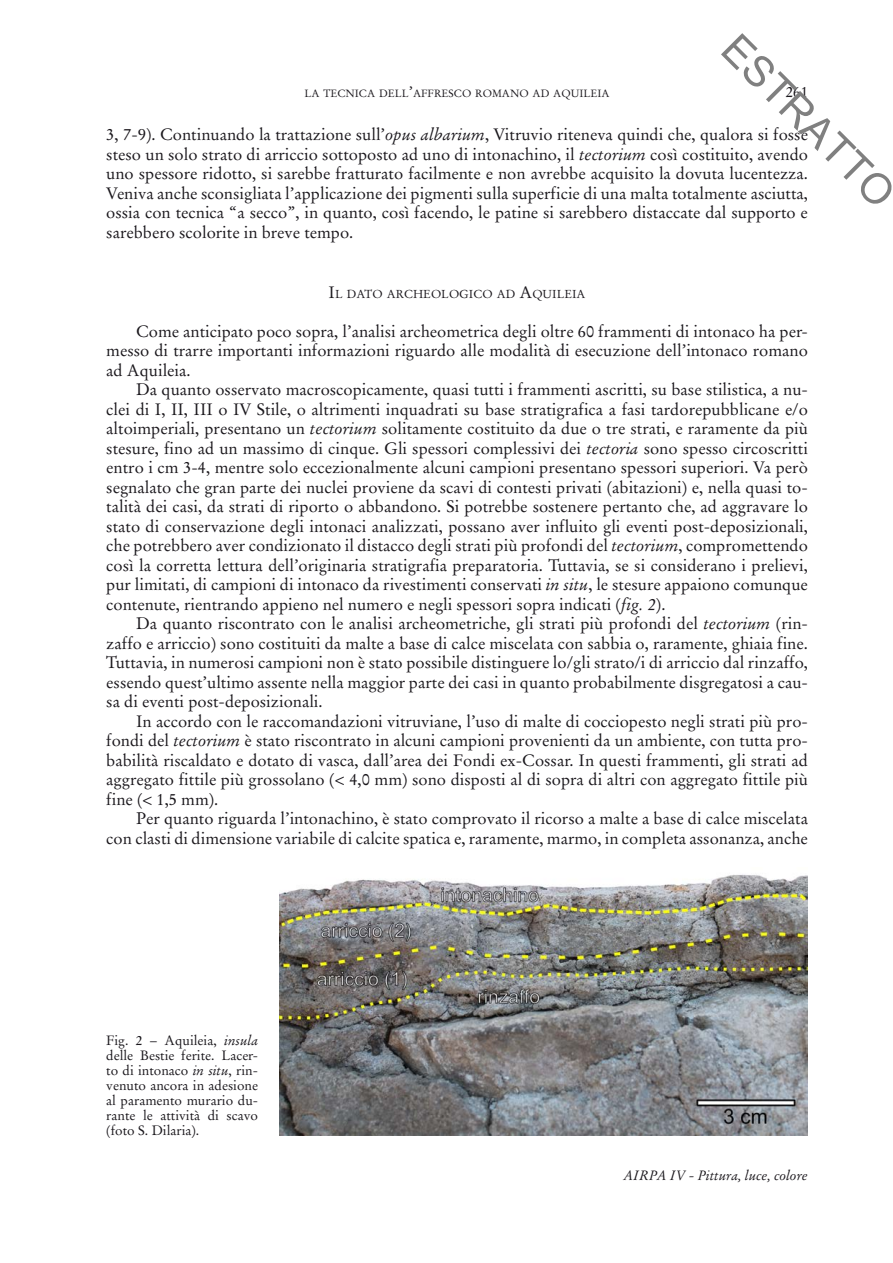
<style>
.page{position:relative;width:893px;height:1263px;background:#fff}
.page>*{position:absolute;margin:0;border:0;box-sizing:border-box;transform-origin:0 0}
.t1{font:42px "Arial";color:#808080}
.t2{font:16.5px/19.5px "Stempel Garamond";color:#1a171c;text-align:justify}
.t3{font:15px "Stempel Garamond";color:#1a171c}
.t4{font:13.5px/15px "Stempel Garamond";color:#1a171c;text-align:justify}
.t5{font:italic 13.5px "Stempel Garamond";color:#1a171c}
.t6{font:11.55px "Stempel Garamond";color:#1a171c}
.t7{font:10.5px "Stempel Garamond";color:#1a171c}
.s1{font-size:15px}
.s2{font-style:italic}
.s3{font-size:16.5px}
</style>
<div class="page">
<img style="left:279px;top:874px;width:529px;height:261px">
<h1 class="t1" style="left:749px;top:21px;width:226px;rotate:45deg">ESTRATTO</h1>
<p class="t7" style="left:304px;top:87px;width:307px">LA TECNICA DELL<span class="s1">’</span>AFFRESCO ROMANO AD AQUILEIA</p>
<p class="t3" style="left:786px;top:83px;width:24px">261</p>
<p class="t2" style="left:106px;top:125px;width:703px">3, 7-9). Continuando la trattazione sull’<span class="s2">opus albarium</span>, Vitruvio riteneva quindi che, qualora si fosse steso un solo strato di arriccio sottoposto ad uno di intonachino, il <span class="s2">tectorium</span> così costituito, avendo uno spessore ridotto, si sarebbe fratturato facilmente e non avrebbe acquisito la dovuta lucentezza.<br>Veniva anche sconsigliata l’applicazione dei pigmenti sulla superficie di una malta totalmente asciutta, ossia con tecnica “a secco”, in quanto, così facendo, le patine si sarebbero distaccate dal supporto e sarebbero scolorite in breve tempo.</p>
<p class="t6" style="left:329px;top:287px;width:258px"><span class="s3">I</span>L DATO ARCHEOLOGICO AD <span class="s3">A</span>QUILEIA</p>
<p class="t2" style="left:106px;top:321px;width:703px;text-indent:30px">Come anticipato poco sopra, l’analisi archeometrica degli oltre 60 frammenti di intonaco ha per&shy;messo di trarre importanti informazioni riguardo alle modalità di esecuzione dell’intonaco romano ad Aquileia.</p>
<p class="t2" style="left:106px;top:380px;width:703px;text-indent:30px">Da quanto osservato macroscopicamente, quasi tutti i frammenti ascritti, su base stilistica, a nu&shy;clei di I, II, III o IV Stile, o altrimenti inquadrati su base stratigrafica a fasi tardorepubblicane e/o altoimperiali, presentano un <span class="s2">tectorium</span> solitamente costituito da due o tre strati, e raramente da più stesure, fino ad un massimo di cinque. Gli spessori complessivi dei <span class="s2">tectoria</span> sono spesso circoscritti entro i cm 3-4, mentre solo eccezionalmente alcuni campioni presentano spessori superiori. Va però segnalato che gran parte dei nuclei proviene da scavi di contesti privati (abitazioni) e, nella quasi to&shy;talità dei casi, da strati di riporto o abbandono. Si potrebbe sostenere pertanto che, ad aggravare lo stato di conservazione degli intonaci analizzati, possano aver influito gli eventi post-deposizionali, che potrebbero aver condizionato il distacco degli strati più profondi del <span class="s2">tectorium</span>, compromettendo così la corretta lettura dell’originaria stratigrafia preparatoria. Tuttavia, se si considerano i prelievi, pur limitati, di campioni di intonaco da rivestimenti conservati <span class="s2">in situ</span>, le stesure appaiono comunque contenute, rientrando appieno nel numero e negli spessori sopra indicati (<span class="s2">fig. 2</span>).</p>
<p class="t2" style="left:106px;top:614px;width:703px;text-indent:30px">Da quanto riscontrato con le analisi archeometriche, gli strati più profondi del <span class="s2">tectorium</span> (rin&shy;zaffo e arriccio) sono costituiti da malte a base di calce miscelata con sabbia o, raramente, ghiaia fine.<br>Tuttavia, in numerosi campioni non è stato possibile distinguere lo/gli strato/i di arriccio dal rinzaffo, essendo quest’ultimo assente nella maggior parte dei casi in quanto probabilmente disgregatosi a cau&shy;sa di eventi post-deposizionali.</p>
<p class="t2" style="left:106px;top:712px;width:703px;text-indent:30px">In accordo con le raccomandazioni vitruviane, l’uso di malte di cocciopesto negli strati più pro&shy;fondi del <span class="s2">tectorium</span> è stato riscontrato in alcuni campioni provenienti da un ambiente, con tutta pro&shy;babilità riscaldato e dotato di vasca, dall’area dei Fondi ex-Cossar. In questi frammenti, gli strati ad aggregato fittile più grossolano (&lt; 4,0 mm) sono disposti al di sopra di altri con aggregato fittile più fine (&lt; 1,5 mm).</p>
<p class="t2" style="left:106px;top:809px;width:703px;text-align:right">Per quanto riguarda l’intonachino, è stato comprovato il ricorso a malte a base di calce miscelata con clasti di dimensione variabile di calcite spatica e, raramente, marmo, in completa assonanza, anche</p>
<p class="t4" style="left:106px;top:1033px;width:153px">Fig. 2 – Aquileia, <span class="s2">insula </span>delle Bestie ferite. Lacer&shy;to di intonaco <span class="s2">in situ</span>, rin&shy;venuto ancora in adesione al paramento murario du&shy;rante le attività di scavo (foto S. Dilaria).</p>
<p class="t5" style="left:624px;top:1167px;width:186px">AIRPA IV - Pittura, luce, colore</p>
</div>
